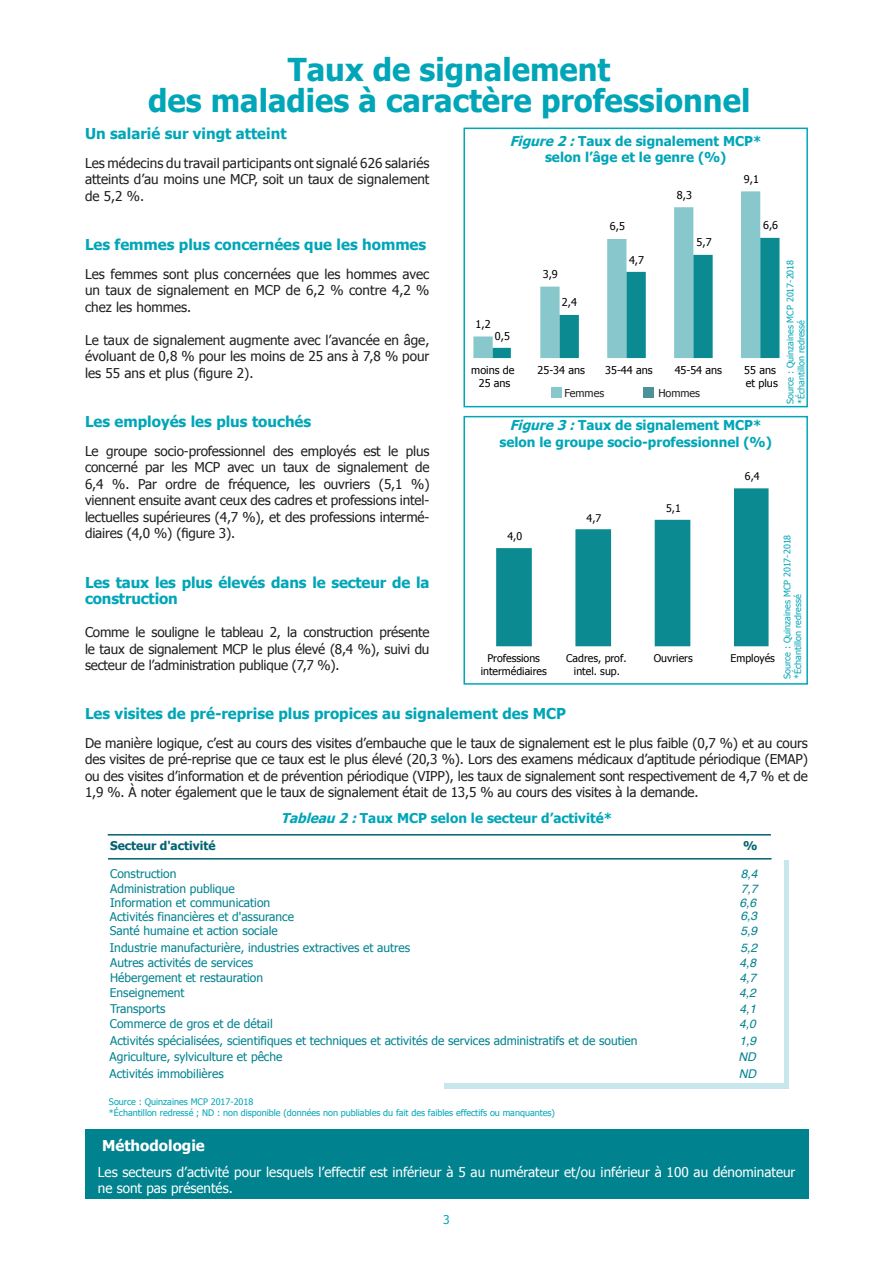
<style>
.page{position:relative;width:893px;height:1263px;background:#fff}
.page>*{position:absolute;margin:0;border:0;box-sizing:border-box;transform-origin:0 0}
.Titre_de_chapitre{font:700 31.5px "Tahoma";color:#00a6b7}
.Texte_commentaire{font:700 15px/16.5px "Tahoma";color:#00a6b7}
.Texte_commentaire-2{font:700 15px "Tahoma";color:#fff}
.Texte_commentaire-3{font:13.5px/16.5px "Tahoma";letter-spacing:-.01em;color:#231f20;text-align:justify}
.Titre_graphique{font:700 13.5px "Tahoma";color:#00a6b7}
.Texte_commentaire-4{font:13.5px/16.5px "Tahoma";color:#fff}
.t1{font:12px "Tahoma";color:#00828f}
.t2{font:italic 12px "Helvetica";color:#00828f}
.t3{font:700 12px "Tahoma";color:#00636e}
.t4{font:12px "Tahoma";color:#00a6b7}
.t5{font:10.8px/12.9px "Tahoma";color:#000002;text-align:center}
.t6{font:10.8px "Tahoma";color:#231f20}
.t7{font:10.65px/12.8px "Tahoma";color:#000002;text-align:center}
.Titre_graphique-2{font:9px "Tahoma";color:#00a6b7}
.s1{font-style:italic}
</style>
<div class="page">
<div style="left:444px;top:860px;width:345px;height:229px;background:#c7e7ed"></div>
<div style="left:66px;top:830px;width:718px;height:252px;background:#fff"></div>
<hr style="left:108px;top:858px;width:663px;height:1px;background:#00636e">
<hr style="left:108px;top:834px;width:663px;height:1px;background:#00636e">
<svg style="left:473px;top:191px;width:287px;height:167px"></svg>
<svg style="left:493px;top:238px;width:286px;height:120px"></svg>
<div style="left:551px;top:388px;width:10px;height:10px;background:#88c7cb"></div>
<div style="left:643px;top:388px;width:11px;height:10px;background:#4d9299"></div>
<div style="left:463px;top:128px;width:345px;height:279px;border:2px solid #00a6b7"></div>
<svg style="left:496px;top:488px;width:273px;height:158px"></svg>
<div style="left:463px;top:416px;width:345px;height:269px;border:2px solid #00a6b7"></div>
<div style="left:85px;top:1129px;width:723px;height:70px;background:#00828f"></div>
<p class="Titre_de_chapitre" style="left:288px;top:48px;width:324px">Taux de signalement</p>
<p class="Titre_de_chapitre" style="left:148px;top:78px;width:604px">des maladies à caractère professionnel</p>
<p class="Texte_commentaire" style="left:85px;top:124px;width:203px">Un salarié sur vingt atteint</p>
<p class="Texte_commentaire-3" style="left:85px;top:154px;width:346px">Les médecins du travail participants ont signalé 626 salariés atteints d’au moins une MCP, soit un taux de signalement de 5,2 %.</p>
<p class="Texte_commentaire" style="left:85px;top:235px;width:343px">Les femmes plus concernées que les hommes</p>
<p class="Texte_commentaire-3" style="left:85px;top:265px;width:346px">Les femmes sont plus concernées que les hommes avec un taux de signalement en MCP de 6,2 % contre 4,2 % chez les hommes.</p>
<p class="Texte_commentaire-3" style="left:85px;top:331px;width:346px">Le taux de signalement augmente avec l’avancée en âge, évoluant de 0,8 % pour les moins de 25 ans à 7,8 % pour les 55 ans et plus (figure 2).</p>
<p class="Texte_commentaire" style="left:85px;top:412px;width:228px">Les employés les plus touchés</p>
<p class="Texte_commentaire-3" style="left:85px;top:442px;width:346px">Le groupe socio-professionnel des employés est le plus concerné par les MCP avec un taux de signalement de 6,4 %. Par ordre de fréquence, les ouvriers (5,1 %) viennent ensuite avant ceux des cadres et professions intel&shy;lectuelles supérieures (4,7 %), et des professions intermé&shy;diaires (4,0 %) (figure 3).</p>
<p class="Texte_commentaire" style="left:85px;top:573px;width:346px">Les taux les plus élevés dans le secteur de la construction</p>
<p class="Texte_commentaire-3" style="left:85px;top:623px;width:346px">Comme le souligne le tableau 2, la construction présente le taux de signalement MCP le plus élevé (8,4 %), suivi du secteur de l’administration publique (7,7 %).</p>
<p class="Titre_graphique" style="left:510px;top:131px;width:253px"><span class="s1">Figure2:</span>Taux de signalement MCP*</p>
<p class="Titre_graphique" style="left:545px;top:147px;width:183px">selon l’âge et le genre (%)</p>
<p class="t5" style="left:744px;top:172px;width:17px">9,1</p>
<p class="t5" style="left:677px;top:188px;width:17px">8,3</p>
<p class="t5" style="left:763px;top:218px;width:17px">6,6</p>
<p class="t5" style="left:610px;top:220px;width:17px">6,5</p>
<p class="t5" style="left:697px;top:236px;width:17px">5,7</p>
<p class="t5" style="left:629px;top:253px;width:17px">4,7</p>
<p class="Titre_graphique-2" style="left:784px;top:404px;width:146px;rotate:-90deg">Source : Quinzaines MCP 2017-2018</p>
<p class="t5" style="left:543px;top:267px;width:17px">3,9</p>
<p class="t5" style="left:562px;top:295px;width:17px">2,4</p>
<p class="Titre_graphique-2" style="left:795px;top:404px;width:86px;rotate:-90deg">*Échantillon redressé</p>
<p class="t5" style="left:476px;top:317px;width:17px">1,2</p>
<p class="t5" style="left:495px;top:329px;width:17px">0,5</p>
<p class="t5" style="left:471px;top:363px;width:45px">moins de<br>25 ans</p>
<p class="t5" style="left:538px;top:363px;width:49px">25-34 ans</p>
<p class="t5" style="left:605px;top:363px;width:49px">35-44 ans</p>
<p class="t5" style="left:675px;top:363px;width:49px">45-54 ans</p>
<p class="t5" style="left:744px;top:363px;width:35px;text-align:left">55 ans et plus</p>
<p class="t6" style="left:564px;top:386px;width:41px">Femmes</p>
<p class="t6" style="left:658px;top:386px;width:43px">Hommes</p>
<p class="Titre_graphique" style="left:510px;top:416px;width:253px"><span class="s1">Figure3:</span>Taux de signalement MCP*</p>
<p class="Titre_graphique" style="left:499px;top:432px;width:274px">selon le groupe socio-professionnel (%)</p>
<p class="t7" style="left:745px;top:470px;width:16px">6,4</p>
<p class="t7" style="left:666px;top:501px;width:16px">5,1</p>
<p class="t7" style="left:587px;top:511px;width:16px">4,7</p>
<p class="t7" style="left:507px;top:530px;width:16px">4,0</p>
<p class="Titre_graphique-2" style="left:781px;top:679px;width:146px;rotate:-90deg">Source : Quinzaines MCP 2017-2018</p>
<p class="Titre_graphique-2" style="left:792px;top:679px;width:86px;rotate:-90deg">*Échantillon redressé</p>
<p class="t7" style="left:481px;top:651px;width:68px">Professions intermédiaires</p>
<p class="t7" style="left:566px;top:651px;width:62px">Cadres, prof. intel. sup.</p>
<p class="t7" style="left:654px;top:651px;width:40px">Ouvriers</p>
<p class="t7" style="left:731px;top:651px;width:46px">Employés</p>
<p class="Texte_commentaire" style="left:85px;top:704px;width:482px">Les visites de pré-reprise plus propices au signalement des MCP</p>
<p class="Texte_commentaire-3" style="left:85px;top:734px;width:724px">De manière logique, c’est au cours des visites d’embauche que le taux de signalement est le plus faible (0,7 %) et au cours des visites de pré-reprise que ce taux est le plus élevé (20,3 %). Lors des examens médicaux d’aptitude périodique (EMAP) ou des visites d’information et de prévention périodique (VIPP), les taux de signalement sont respectivement de 4,7 % et de 1,9 %. À noter également que le taux de signalement était de 13,5 % au cours des visites à la demande.</p>
<p class="Titre_graphique" style="left:281px;top:809px;width:333px"><span class="s1">Tableau 2:</span>Taux MCP selon le secteur d’activité*</p>
<p class="t3" style="left:110px;top:837px;width:107px">Secteur d'activité</p>
<p class="t3" style="left:743px;top:837px;width:16px">%</p>
<p class="t1" style="left:110px;top:866px;width:68px">Construction</p>
<p class="t2" style="left:741px;top:865px;width:18px">8,4</p>
<p class="t1" style="left:110px;top:880px;width:126px">Administration publique</p>
<p class="t2" style="left:741px;top:879px;width:18px">7,7</p>
<p class="t1" style="left:110px;top:908px;width:186px">Activités financières et d'assurance</p>
<p class="t2" style="left:741px;top:906px;width:18px">6,3</p>
<p class="t1" style="left:110px;top:894px;width:162px">Information et communication</p>
<p class="t2" style="left:739px;top:893px;width:18px">6,6</p>
<p class="t1" style="left:110px;top:923px;width:170px">Santé humaine et action sociale</p>
<p class="t2" style="left:740px;top:921px;width:18px">5,9</p>
<p class="t1" style="left:110px;top:939px;width:302px">Industrie manufacturière, industries extractives et autres</p>
<p class="t2" style="left:741px;top:938px;width:18px">5,2</p>
<p class="t1" style="left:110px;top:955px;width:144px">Autres activités de services</p>
<p class="t2" style="left:739px;top:953px;width:18px">4,8</p>
<p class="t1" style="left:110px;top:969px;width:154px">Hébergement et restauration</p>
<p class="t2" style="left:739px;top:968px;width:18px">4,7</p>
<p class="t1" style="left:110px;top:984px;width:76px">Enseignement</p>
<p class="t2" style="left:739px;top:983px;width:18px">4,2</p>
<p class="t1" style="left:110px;top:1000px;width:57px">Transports</p>
<p class="t2" style="left:739px;top:999px;width:18px">4,1</p>
<p class="t1" style="left:110px;top:1015px;width:164px">Commerce de gros et de détail</p>
<p class="t2" style="left:739px;top:1014px;width:18px">4,0</p>
<p class="t1" style="left:110px;top:1033px;width:529px">Activités spécialisées, scientifiques et techniques et activités de services administratifs et de soutien</p>
<p class="t2" style="left:739px;top:1032px;width:18px">1,9</p>
<p class="t1" style="left:110px;top:1049px;width:174px">Agriculture, sylviculture et pêche</p>
<p class="t2" style="left:738px;top:1048px;width:19px">ND</p>
<p class="t1" style="left:110px;top:1066px;width:116px">Activités immobilières</p>
<p class="t2" style="left:739px;top:1064px;width:19px">ND</p>
<p class="Titre_graphique-2" style="left:109px;top:1095px;width:146px">Source : Quinzaines MCP 2017-2018</p>
<p class="Titre_graphique-2" style="left:109px;top:1106px;width:447px">*Échantillon redressé ; ND : non disponible (données non publiables du fait des faibles effectifs ou manquantes)</p>
<p class="Texte_commentaire-2" style="left:102px;top:1135px;width:104px">Méthodologie</p>
<p class="Texte_commentaire-4" style="left:98px;top:1163px;width:699px">Les secteurs d’activité pour lesquels l’effectif est inférieur à 5 au numérateur et/ou inférieur à 100 au dénominateur ne sont pas présentés.</p>
<p class="t4" style="left:443px;top:1212px;width:8px">3</p>
</div>
